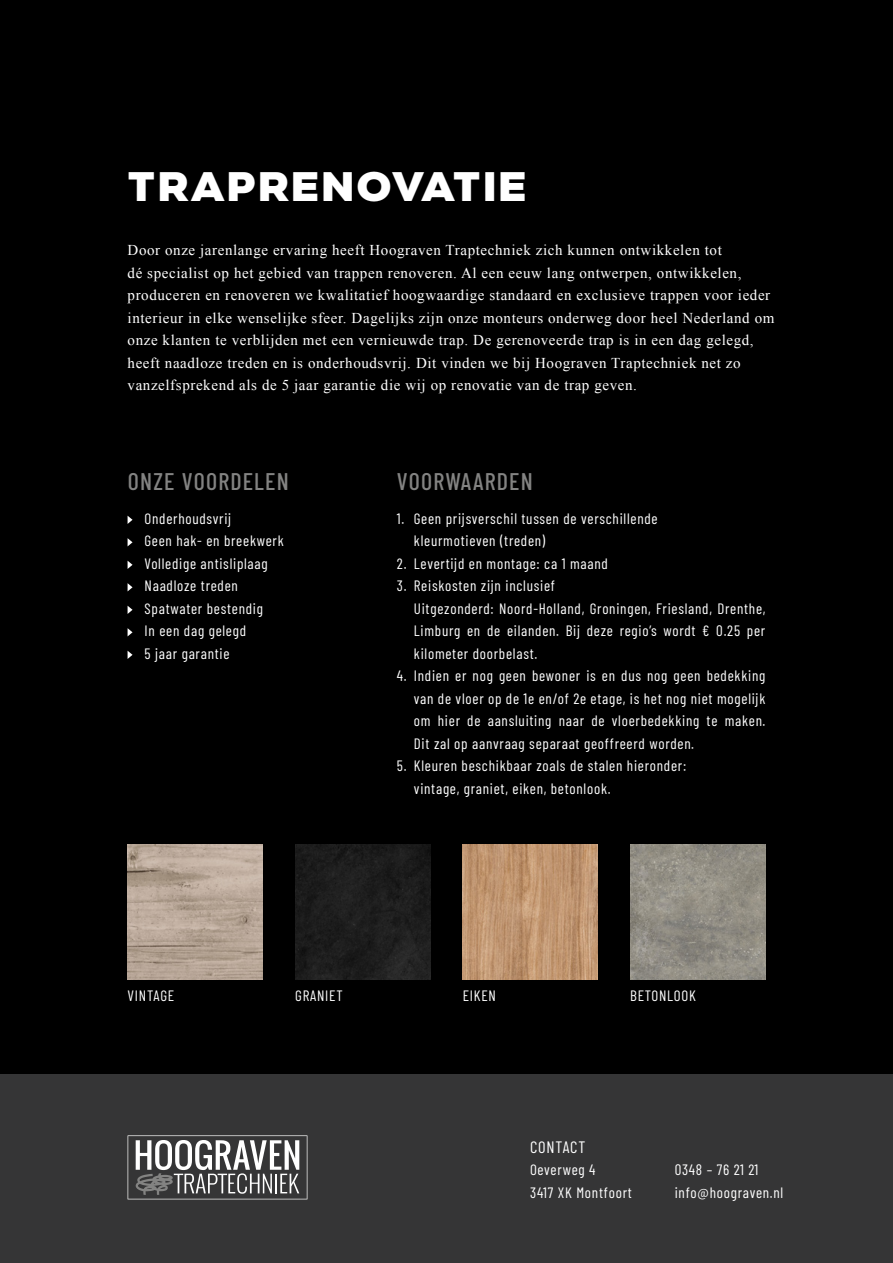
<style>
.page{position:relative;width:893px;height:1263px;background:#000}
.page>*{position:absolute;margin:0;border:0;box-sizing:border-box;transform-origin:0 0}
.t1{font:900 41.25px "Modica";letter-spacing:.07em;color:#fff}
.t2{font:500 24px "Barlow Condensed";letter-spacing:.05em;color:#838382}
.t3{font:16.5px "Barlow Condensed";letter-spacing:.05em;color:#fff}
.t4{font:15px/22.5px "Barlow Condensed";letter-spacing:.05em;color:#fff}
.t5{font:15px/22.5px "Times New Roman";letter-spacing:.04em;color:#fff}
</style>
<div class="page">
<div style="left:0;top:1075px;width:893px;height:188px;background:#353536"></div>
<svg style="left:128px;top:516px;width:5px;height:8px"></svg>
<svg style="left:128px;top:538px;width:5px;height:8px"></svg>
<svg style="left:128px;top:561px;width:5px;height:8px"></svg>
<svg style="left:128px;top:583px;width:5px;height:8px"></svg>
<svg style="left:128px;top:606px;width:5px;height:8px"></svg>
<svg style="left:128px;top:628px;width:5px;height:8px"></svg>
<svg style="left:128px;top:651px;width:5px;height:8px"></svg>
<svg style="left:128px;top:1135px;width:179px;height:64px"></svg>
<img style="left:128px;top:844px;width:135px;height:135px">
<div style="left:295px;top:844px;width:135px;height:135px;background:#1d1d1d"></div>
<img style="left:463px;top:844px;width:135px;height:135px">
<img style="left:630px;top:844px;width:135px;height:135px">
<h1 class="t1" style="left:128px;top:160px;width:400px">TRAPRENOVATIE</h1>
<p class="t5" style="left:128px;top:239px;width:648px">Door onze jarenlange ervaring heeft Hoograven Traptechniek zich kunnen ontwikkelen tot<br>dé specialist op het gebied van trappen renoveren. Al een eeuw lang ontwerpen, ontwikkelen, produceren en renoveren we kwalitatief hoogwaardige standaard en exclusieve trappen voor ieder interieur in elke wenselijke sfeer. Dagelijks zijn onze monteurs onderweg door heel Nederland om onze klanten te verblijden met een vernieuwde trap. De gerenoveerde trap is in een dag gelegd, heeft naadloze treden en is onderhoudsvrij. Dit vinden we bij Hoograven Traptechniek net zo vanzelfsprekend als de 5 jaar garantie die wij op renovatie van de trap geven.</p>
<h2 class="t2" style="left:128px;top:464px;width:162px">ONZE VOORDELEN</h2>
<h2 class="t2" style="left:397px;top:464px;width:137px">VOORWAARDEN</h2>
<p class="t4" style="left:414px;top:506px;width:245px;text-indent:-17px">1. Geen prijsverschil tussen de verschillende kleurmotieven (treden)</p>
<p class="t4" style="left:397px;top:551px;width:213px">2. Levertijd en montage: ca 1 maand</p>
<p class="t4" style="left:414px;top:574px;width:353px;text-indent:-17px">3. Reiskosten zijn inclusief<br>Uitgezonderd: Noord-Holland, Groningen, Friesland, Drenthe, Limburg en de eilanden. Bij deze regio’s wordt € 0.25 per kilometer doorbelast.</p>
<p class="t4" style="left:414px;top:664px;width:353px;text-align:justify;text-indent:-17px">4. Indien er nog geen bewoner is en dus nog geen bedekking van de vloer op de 1e en/of 2e etage, is het nog niet mogelijk om hier de aansluiting naar de vloerbedekking te maken.<br>Dit zal op aanvraag separaat geoffreerd worden.</p>
<p class="t4" style="left:414px;top:754px;width:274px;text-indent:-17px">5. Kleuren beschikbaar zoals de stalen hieronder: vintage, graniet, eiken, betonlook.</p>
<p class="t4" style="left:145px;top:506px;width:141px">Onderhoudsvrij<br>Geen hak- en breekwerk<br>Volledige antisliplaag<br>Naadloze treden<br>Spatwater bestendig<br>In een dag gelegd<br>5 jaar garantie</p>
<p class="t4" style="left:128px;top:983px;width:48px">VINTAGE</p>
<p class="t4" style="left:295px;top:983px;width:49px">GRANIET</p>
<p class="t4" style="left:463px;top:983px;width:35px">EIKEN</p>
<p class="t4" style="left:630px;top:983px;width:67px">BETONLOOK</p>
<p class="t3" style="left:530px;top:1135px;width:57px">CONTACT</p>
<p class="t4" style="left:530px;top:1158px;width:103px">Oeverweg 4<br>3417 XK Montfoort</p>
<p class="t4" style="left:675px;top:1158px;width:110px">0348 – 76 21 21 info@hoograven.nl</p>
</div>
